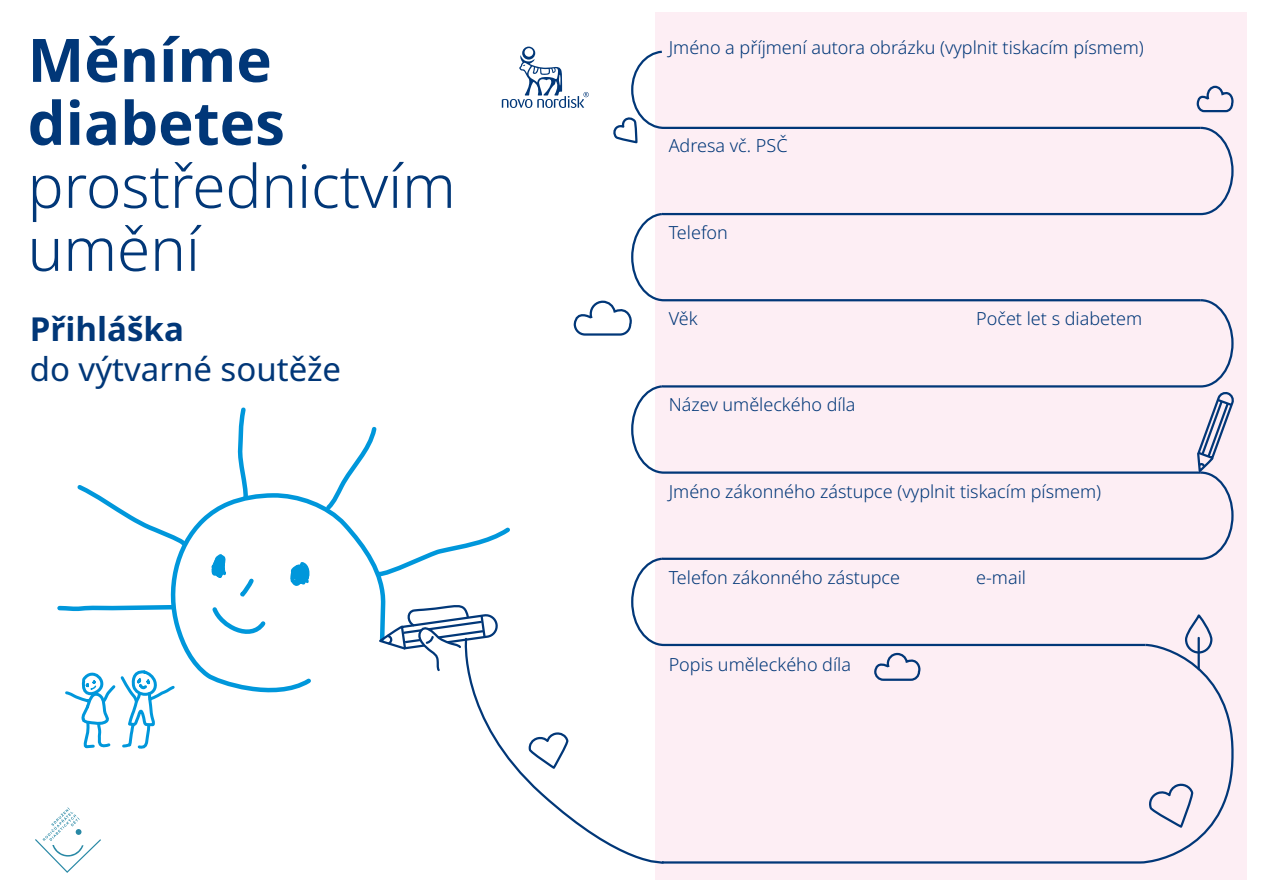
<style>
.page{position:relative;width:1263px;height:893px;background:#fff}
.page>*{position:absolute;margin:0;border:0;box-sizing:border-box;transform-origin:0 0}
.t1{font:300 60px/63px "Apis";color:#013778}
.t2{font:700 60px/63px "Apis";color:#013778}
.t3{font:33px "Apis";color:#013778}
.t4{font:700 33px "Apis";color:#013778}
.t5{font:300 18px "Apis";color:#013778}
</style>
<div class="page">
<div style="left:656px;top:13px;width:591px;height:867px;background:#fdeef4"></div>
<svg style="left:237px;top:407px;width:11px;height:84px"></svg>
<svg style="left:336px;top:427px;width:41px;height:64px"></svg>
<svg style="left:387px;top:527px;width:123px;height:48px"></svg>
<svg style="left:189px;top:491px;width:198px;height:202px"></svg>
<svg style="left:209px;top:604px;width:60px;height:38px"></svg>
<svg style="left:57px;top:485px;width:132px;height:264px"></svg>
<svg style="left:630px;top:49px;width:32px;height:81px"></svg>
<svg style="left:631px;top:212px;width:28px;height:90px"></svg>
<svg style="left:631px;top:384px;width:28px;height:91px"></svg>
<svg style="left:631px;top:556px;width:28px;height:81px"></svg>
<svg style="left:659px;top:126px;width:575px;height:90px"></svg>
<svg style="left:659px;top:298px;width:575px;height:90px"></svg>
<svg style="left:659px;top:471px;width:575px;height:90px"></svg>
<svg style="left:665px;top:643px;width:568px;height:221px"></svg>
<svg style="left:467px;top:637px;width:198px;height:229px"></svg>
<svg style="left:378px;top:600px;width:121px;height:73px"></svg>
<svg style="left:1196px;top:392px;width:38px;height:129px"></svg>
<svg style="left:573px;top:299px;width:59px;height:37px"></svg>
<svg style="left:873px;top:652px;width:48px;height:30px"></svg>
<svg style="left:1196px;top:85px;width:37px;height:28px"></svg>
<svg style="left:1148px;top:783px;width:47px;height:46px"></svg>
<svg style="left:529px;top:732px;width:41px;height:38px"></svg>
<svg style="left:613px;top:118px;width:26px;height:26px"></svg>
<svg style="left:502px;top:47px;width:87px;height:61px"></svg>
<hr style="left:1197px;top:638px;width:3px;height:31px;background:#013778">
<svg style="left:1184px;top:614px;width:29px;height:41px"></svg>
<svg style="left:35px;top:807px;width:66px;height:66px"></svg>
<h1 class="t2" style="left:28px;top:30px;width:259px">Měníme diabetes</h1>
<h1 class="t1" style="left:28px;top:156px;width:430px">prostřednictvím umění</h1>
<h2 class="t4" style="left:30px;top:306px;width:156px">Přihláška</h2>
<h2 class="t3" style="left:30px;top:346px;width:313px">do výtvarné soutěže</h2>
<p class="t5" style="left:669px;top:35px;width:477px">Jméno a příjmení autora obrázku (vyplnit tiskacím písmem)</p>
<p class="t5" style="left:669px;top:133px;width:120px">Adresa vč. PSČ</p>
<p class="t5" style="left:669px;top:219px;width:61px">Telefon</p>
<p class="t5" style="left:669px;top:306px;width:30px">Věk</p>
<p class="t5" style="left:976px;top:306px;width:168px">Počet let s diabetem</p>
<p class="t5" style="left:669px;top:392px;width:188px">Název uměleckého díla</p>
<p class="t5" style="left:669px;top:479px;width:434px">Jméno zákonného zástupce (vyplnit tiskacím písmem)</p>
<p class="t5" style="left:669px;top:565px;width:233px">Telefon zákonného zástupce</p>
<p class="t5" style="left:976px;top:565px;width:51px">e-mail</p>
<p class="t5" style="left:669px;top:651px;width:184px">Popis uměleckého díla</p>
</div>
